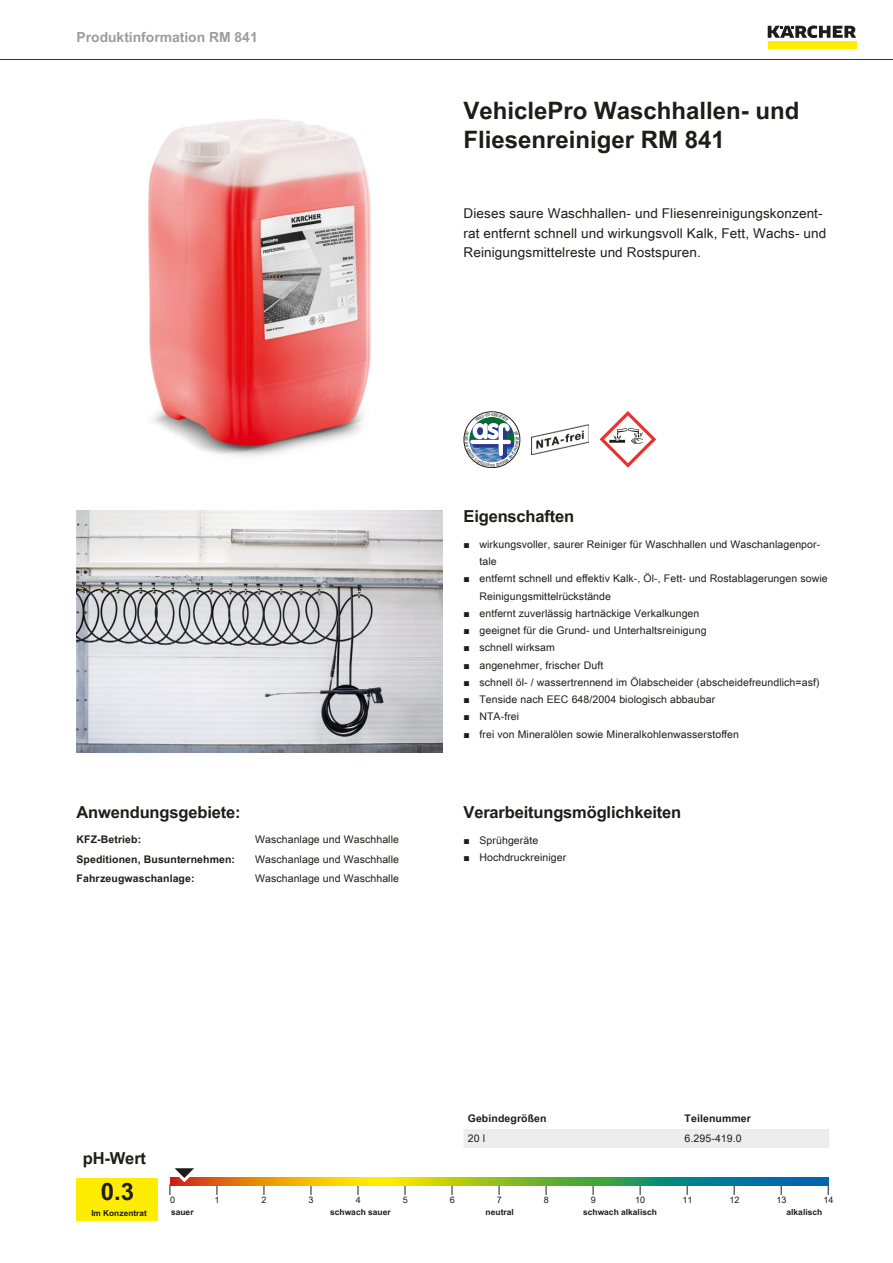
<style>
.page{position:relative;width:893px;height:1263px;background:#fff}
.page>*{position:absolute;margin:0;border:0;box-sizing:border-box;transform-origin:0 0}
.t1{font:700 24px/28.8px "Arial Unicode MS";color:#1d1d1b}
.t2{font:700 16.5px "Arial Unicode MS";letter-spacing:-.01em;color:#1d1d1b}
.t3{font:700 13.8px "Arial Unicode MS";color:#9d9d9d}
.t4{font:13.5px/19.5px "Arial Unicode MS";letter-spacing:.01em;color:#1d1d1b}
.t5{font:10.5px/17.2px "Arial Unicode MS";letter-spacing:.01em;color:#1d1d1b}
.t6{font:700 10.5px "Arial Unicode MS";letter-spacing:.01em;color:#1d1d1b}
.t7{font:9px "Arial Unicode MS";color:#1d1d1b}
.t8{font:700 8.4px "Arial Unicode MS";color:#1d1d1b}
.t9{font:700 8.25px "Arial Unicode MS";color:#1d1d1b}
.s1{font-family:"Arial"}
</style>
<div class="page">
<hr style="left:0;top:59px;width:893px;height:1px;background:#1d1d1b">
<div style="left:768px;top:42px;width:88px;height:7px;background:#ffed00"></div>
<svg style="left:768px;top:26px;width:88px;height:12px"></svg>
<img style="left:148px;top:119px;width:223px;height:338px">
<img style="left:531px;top:424px;width:57px;height:30px">
<svg style="left:600px;top:411px;width:56px;height:57px"></svg>
<img style="left:77px;top:510px;width:365px;height:243px">
<div style="left:77px;top:1178px;width:81px;height:42px;background:#ffed00"></div>
<svg style="left:205px;top:1178px;width:623px;height:8px;background:#7ea33c"></svg>
<svg style="left:169px;top:1168px;width:36px;height:27px"></svg>
<div style="left:464px;top:1129px;width:365px;height:19px;background:#ededed"></div>
<svg style="left:464px;top:412px;width:56px;height:56px"></svg>
<h3 class="t3" style="left:77px;top:27px;width:183px">Produktinformation RM 841</h3>
<h1 class="t1" style="left:463px;top:97px;width:338px">VehiclePro Waschhallen- und<br>Fliesenreiniger RM 841</h1>
<p class="t4" style="left:463px;top:203px;width:364px">Dieses saure Waschhallen- und Fliesenreinigungskonzent&shy;rat entfernt schnell und wirkungsvoll Kalk, Fett, Wachs- und<br>Reinigungsmittelreste und Rostspuren.</p>
<h2 class="t2" style="left:77px;top:800px;width:166px">Anwendungsgebiete:</h2>
<p class="t6" style="left:77px;top:832px;width:66px">KFZ-Betrieb:</p>
<p class="t5" style="left:255px;top:831px;width:145px">Waschanlage und Waschhalle</p>
<p class="t6" style="left:77px;top:851px;width:160px">Speditionen, Busunternehmen:</p>
<p class="t5" style="left:255px;top:850px;width:145px">Waschanlage und Waschhalle</p>
<p class="t6" style="left:77px;top:871px;width:120px">Fahrzeugwaschanlage:</p>
<p class="t5" style="left:255px;top:870px;width:145px">Waschanlage und Waschhalle</p>
<h2 class="t2" style="left:463px;top:504px;width:112px">Eigenschaften</h2>
<p class="t5" style="left:479px;top:535px;width:342px;text-indent:-16px"><span class="s1">■</span> wirkungsvoller, saurer Reiniger für Waschhallen und Waschanlagenpor&shy;tale</p>
<p class="t5" style="left:479px;top:570px;width:350px;text-indent:-16px"><span class="s1">■</span> entfernt schnell und effektiv Kalk-, Öl-, Fett- und Rostablagerungen sowie<br>Reinigungsmittelrückstände</p>
<p class="t5" style="left:463px;top:604px;width:237px"><span class="s1">■</span> entfernt zuverlässig hartnäckige Verkalkungen</p>
<p class="t5" style="left:463px;top:622px;width:245px"><span class="s1">■</span> geeignet für die Grund- und Unterhaltsreinigung</p>
<p class="t5" style="left:463px;top:639px;width:93px"><span class="s1">■</span> schnell wirksam</p>
<p class="t5" style="left:463px;top:656px;width:141px"><span class="s1">■</span> angenehmer, frischer Duft</p>
<p class="t5" style="left:463px;top:673px;width:358px"><span class="s1">■</span> schnell öl- / wassertrennend im Ölabscheider (abscheidefreundlich=asf)</p>
<p class="t5" style="left:463px;top:691px;width:253px"><span class="s1">■</span> Tenside nach EEC 648/2004 biologisch abbaubar</p>
<p class="t5" style="left:463px;top:708px;width:57px"><span class="s1">■</span> NTA-frei</p>
<p class="t5" style="left:463px;top:725px;width:277px"><span class="s1">■</span> frei von Mineralölen sowie Mineralkohlenwasserstoffen</p>
<h2 class="t2" style="left:463px;top:800px;width:219px">Verarbeitungsmöglichkeiten</h2>
<p class="t5" style="left:463px;top:831px;width:76px"><span class="s1">■</span> Sprühgeräte</p>
<p class="t5" style="left:463px;top:848px;width:104px"><span class="s1">■</span> Hochdruckreiniger</p>
<p class="t6" style="left:468px;top:1111px;width:80px">Gebindegrößen</p>
<p class="t6" style="left:685px;top:1111px;width:68px">Teilenummer</p>
<p class="t5" style="left:468px;top:1129px;width:19px">20 l</p>
<p class="t5" style="left:685px;top:1129px;width:59px">6.295-419.0</p>
<h2 class="t2" style="left:83px;top:1146px;width:65px">pH-Wert</h2>
<h1 class="t1" style="left:101px;top:1178px;width:35px">0.3</h1>
<p class="t7" style="left:170px;top:1193px;width:7px">0</p>
<p class="t7" style="left:215px;top:1193px;width:7px">1</p>
<p class="t7" style="left:262px;top:1193px;width:7px">2</p>
<p class="t7" style="left:309px;top:1193px;width:7px">3</p>
<p class="t7" style="left:356px;top:1193px;width:7px">4</p>
<p class="t7" style="left:403px;top:1193px;width:7px">5</p>
<p class="t7" style="left:450px;top:1193px;width:7px">6</p>
<p class="t7" style="left:497px;top:1193px;width:7px">7</p>
<p class="t7" style="left:544px;top:1193px;width:7px">8</p>
<p class="t7" style="left:591px;top:1193px;width:7px">9</p>
<p class="t7" style="left:635px;top:1193px;width:12px">10</p>
<p class="t7" style="left:682px;top:1193px;width:12px">11</p>
<p class="t7" style="left:729px;top:1193px;width:12px">12</p>
<p class="t7" style="left:776px;top:1193px;width:12px">13</p>
<p class="t7" style="left:823px;top:1193px;width:12px">14</p>
<p class="t9" style="left:91px;top:1207px;width:57px">Im Konzentrat</p>
<p class="t8" style="left:171px;top:1206px;width:24px">sauer</p>
<p class="t8" style="left:330px;top:1206px;width:62px">schwach sauer</p>
<p class="t8" style="left:486px;top:1206px;width:30px">neutral</p>
<p class="t8" style="left:583px;top:1206px;width:75px">schwach alkalisch</p>
<p class="t8" style="left:786px;top:1206px;width:37px">alkalisch</p>
</div>
